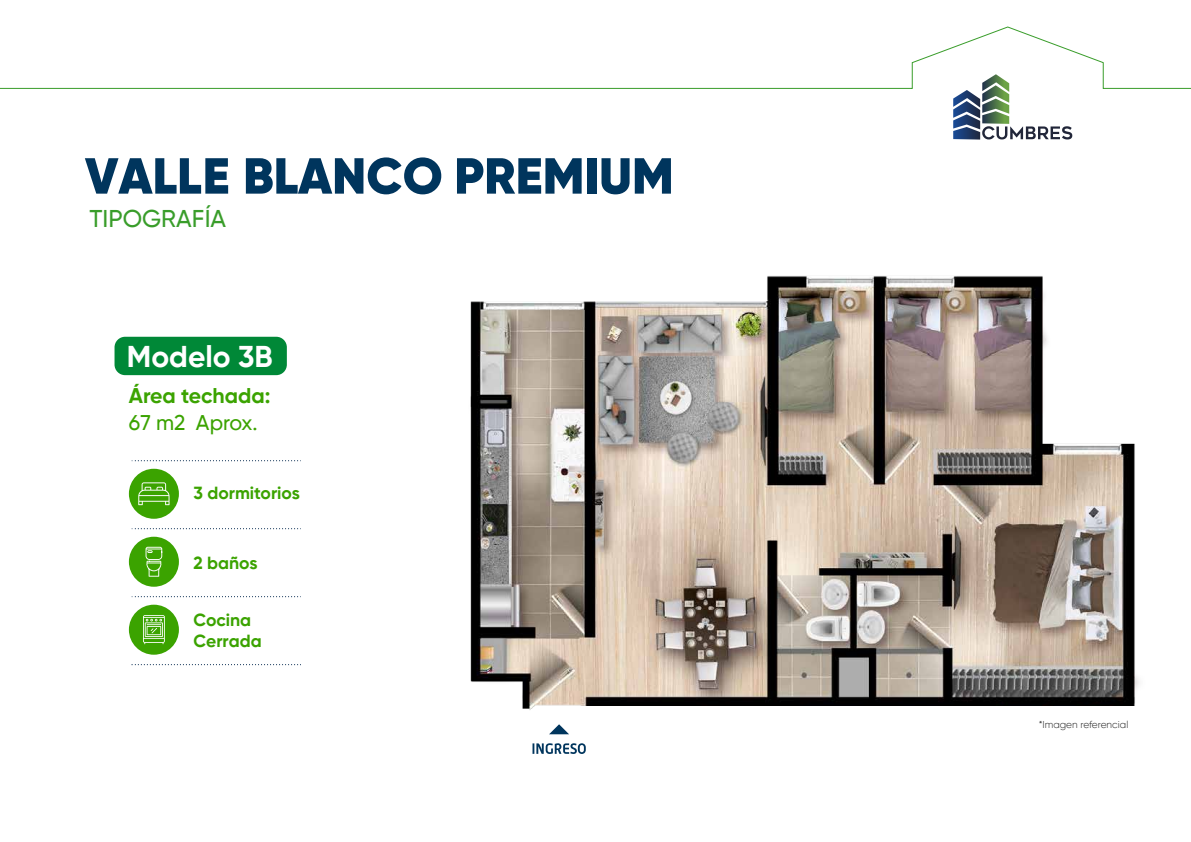
<style>
.page{position:relative;width:1191px;height:842px;background:#fff}
.page>*{position:absolute;margin:0;border:0;box-sizing:border-box;transform-origin:0 0}
.t1{font:900 50.6px "Gilroy";color:#00355d}
.t2{font:700 30px "Gilroy";color:#fff}
.t3{font:500 24.2px "Gilroy";color:#399d2a}
.t4{font:700 21.3px "Gilroy";letter-spacing:-.005em;color:#3ba300}
.t5{font:500 21.3px "Gilroy";color:#3ba300}
.t6{font:700 17.5px/21px "Gilroy";color:#3ba300}
.t7{font:300 10px "Gilroy";color:#252525}
</style>
<div class="page">
<img style="left:470px;top:276px;width:670px;height:434px">
<svg style="left:549px;top:724px;width:20px;height:10px"></svg>
<svg style="left:532px;top:743px;width:54px;height:11px"></svg>
<div style="left:584px;top:707px;width:557px;height:29px;background:#fff"></div>
<svg style="left:0;top:26px;width:1191px;height:63px"></svg>
<svg style="left:953px;top:74px;width:119px;height:66px"></svg>
<div style="left:114px;top:337px;width:173px;height:38px;background:#008837;border-radius:11px"></div>
<div style="left:129px;top:469px;width:50px;height:50px;background:#3ba300;border-radius:50%"></div>
<svg style="left:138px;top:482px;width:31px;height:23px"></svg>
<div style="left:129px;top:537px;width:50px;height:50px;background:#3ba300;border-radius:50%"></div>
<svg style="left:146px;top:547px;width:16px;height:30px"></svg>
<div style="left:129px;top:605px;width:50px;height:50px;background:#3ba300;border-radius:50%"></div>
<svg style="left:143px;top:615px;width:22px;height:29px"></svg>
<svg style="left:132px;top:528px;width:169px;height:1px"></svg>
<svg style="left:132px;top:596px;width:169px;height:1px"></svg>
<svg style="left:132px;top:664px;width:169px;height:1px"></svg>
<svg style="left:132px;top:460px;width:169px;height:1px"></svg>
<h1 class="t1" style="left:85px;top:144px;width:590px">VALLE BLANCO PREMIUM</h1>
<h3 class="t3" style="left:89px;top:204px;width:138px">TIPOGRAFÍA</h3>
<h2 class="t2" style="left:127px;top:337px;width:147px">Modelo 3B</h2>
<p class="t4" style="left:129px;top:382px;width:143px">Área techada:</p>
<p class="t5" style="left:129px;top:409px;width:130px">67 m2 Aprox.</p>
<p class="t6" style="left:193px;top:483px;width:108px">3 dormitorios</p>
<p class="t6" style="left:193px;top:552px;width:66px">2 baños</p>
<p class="t6" style="left:193px;top:609px;width:70px">Cocina<br>Cerrada</p>
<p class="t7" style="left:1038px;top:719px;width:91px">*Imagen referencial</p>
</div>
